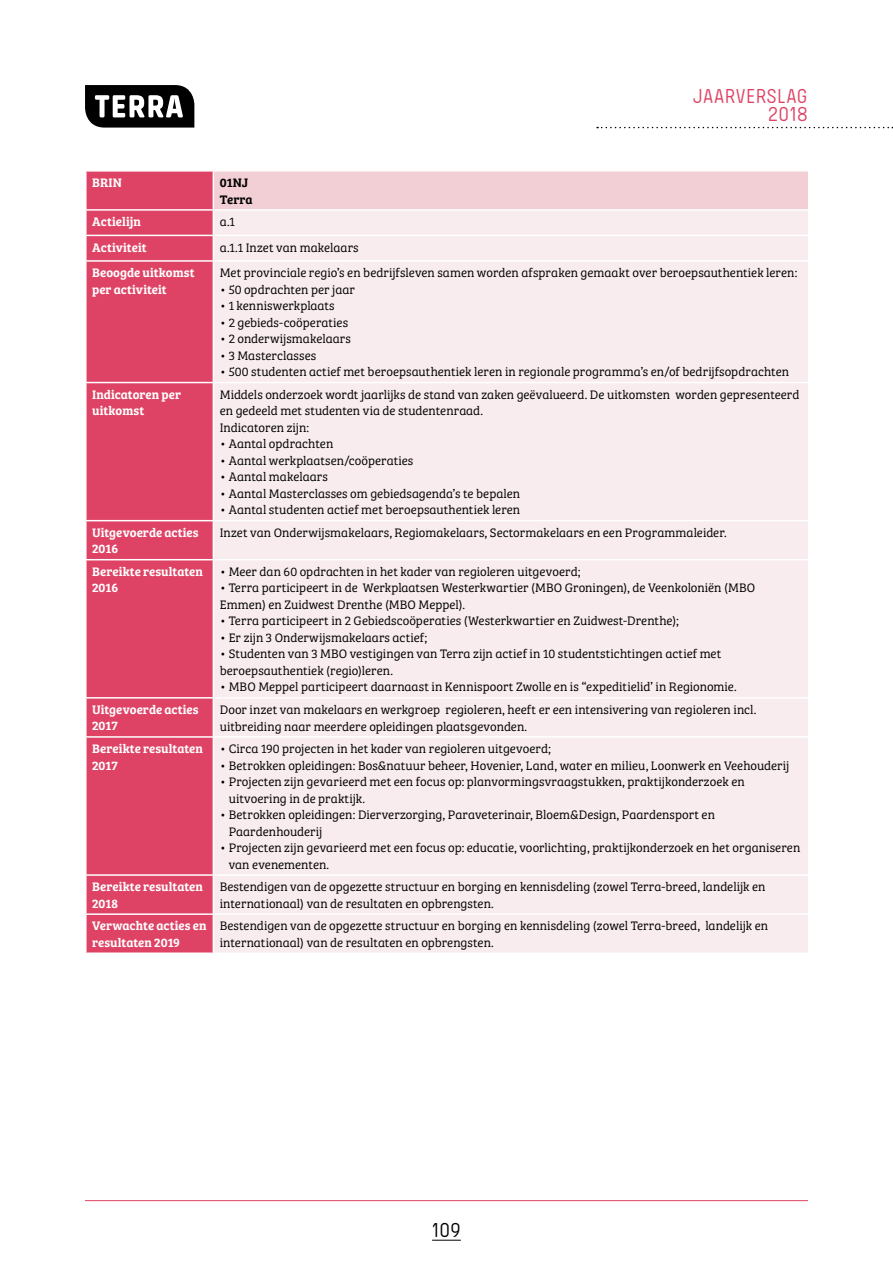
<style>
.page{position:relative;width:893px;height:1263px;background:#fff}
.page>*{position:absolute;margin:0;border:0;box-sizing:border-box;transform-origin:0 0}
.t1{font:21px/18px "Pilcrow Soft";letter-spacing:.005em;color:#de4264;text-align:right}
.t2{font:21px "Pilcrow Soft";color:#000}
.t3{font:300 12.75px/16.5px "Bree Serif";letter-spacing:.005em;color:#000}
.t4{font:600 12.75px/16.5px "Bree Serif";color:#fff}
.t5{font:600 12.75px/16.5px "Bree Serif";letter-spacing:.005em;color:#000}
</style>
<div class="page">
<svg style="left:432px;top:1240px;width:29px;height:1px"></svg>
<svg style="left:85px;top:85px;width:109px;height:43px"></svg>
<hr style="left:85px;top:1200px;width:723px;height:1px;background:#de4264">
<svg style="left:597px;top:127px;width:296px;height:1px"></svg>
<div style="left:87px;top:172px;width:126px;height:780px;background:#de4264"></div>
<div style="left:213px;top:171px;width:596px;height:39px;background:#f1cfd4"></div>
<div style="left:214px;top:211px;width:594px;height:741px;background:#f8ecee"></div>
<hr style="left:85px;top:209px;width:128px;height:2px;background:#fff">
<hr style="left:213px;top:209px;width:596px;height:2px;background:#fff">
<hr style="left:85px;top:235px;width:128px;height:1px;background:#fff">
<hr style="left:213px;top:235px;width:596px;height:1px;background:#fff">
<hr style="left:85px;top:260px;width:128px;height:2px;background:#fff">
<hr style="left:213px;top:260px;width:596px;height:2px;background:#fff">
<hr style="left:85px;top:382px;width:128px;height:1px;background:#fff">
<hr style="left:213px;top:382px;width:596px;height:1px;background:#fff">
<hr style="left:85px;top:520px;width:128px;height:1px;background:#fff">
<hr style="left:213px;top:520px;width:596px;height:1px;background:#fff">
<hr style="left:85px;top:559px;width:128px;height:1px;background:#fff">
<hr style="left:213px;top:559px;width:596px;height:1px;background:#fff">
<hr style="left:85px;top:697px;width:128px;height:1px;background:#fff">
<hr style="left:213px;top:697px;width:596px;height:1px;background:#fff">
<hr style="left:85px;top:736px;width:128px;height:2px;background:#fff">
<hr style="left:213px;top:736px;width:596px;height:2px;background:#fff">
<hr style="left:85px;top:874px;width:128px;height:2px;background:#fff">
<hr style="left:213px;top:874px;width:596px;height:2px;background:#fff">
<hr style="left:85px;top:913px;width:128px;height:2px;background:#fff">
<hr style="left:213px;top:913px;width:596px;height:2px;background:#fff">
<hr style="left:213px;top:170px;width:596px;height:2px;background:#fff">
<hr style="left:808px;top:172px;width:1px;height:37px;background:#fff">
<hr style="left:213px;top:172px;width:1px;height:37px;background:#fff">
<h1 class="t1" style="left:693px;top:88px;width:116px">JAARVERSLAG<br>2018</h1>
<p class="t4" style="left:92px;top:174px;width:31px">BRIN</p>
<p class="t5" style="left:220px;top:174px;width:34px">01NJ<br>Terra</p>
<p class="t4" style="left:92px;top:213px;width:50px">Actielijn</p>
<p class="t3" style="left:220px;top:213px;width:17px">a.1</p>
<p class="t4" style="left:92px;top:238px;width:56px">Activiteit</p>
<p class="t3" style="left:220px;top:238px;width:140px">a.1.1 Inzet van makelaars</p>
<p class="t4" style="left:92px;top:264px;width:104px">Beoogde uitkomst per activiteit</p>
<p class="t3" style="left:220px;top:264px;width:579px">Met provinciale regio’s en bedrijfsleven samen worden afspraken gemaakt over beroepsauthentiek leren:</p>
<p class="t3" style="left:220px;top:280px;width:137px">• 50 opdrachten per jaar</p>
<p class="t3" style="left:220px;top:297px;width:116px">• 1 kenniswerkplaats</p>
<p class="t3" style="left:220px;top:313px;width:130px">• 2 gebieds-coöperaties</p>
<p class="t3" style="left:220px;top:330px;width:133px">• 2 onderwijsmakelaars</p>
<p class="t3" style="left:220px;top:346px;width:98px">• 3 Masterclasses</p>
<p class="t3" style="left:220px;top:363px;width:571px">• 500 studenten actief met beroepsauthentiek leren in regionale programma’s en/of bedrijfsopdrachten</p>
<p class="t4" style="left:92px;top:385px;width:90px">Indicatoren per uitkomst</p>
<p class="t3" style="left:220px;top:385px;width:581px">Middels onderzoek wordt jaarlijks de stand van zaken geëvalueerd. De uitkomsten worden gepresenteerd en gedeeld met studenten via de studentenraad.<br>Indicatoren zijn:</p>
<p class="t3" style="left:220px;top:435px;width:115px">• Aantal opdrachten</p>
<p class="t3" style="left:220px;top:451px;width:195px">• Aantal werkplaatsen/coöperaties</p>
<p class="t3" style="left:220px;top:468px;width:110px">• Aantal makelaars</p>
<p class="t3" style="left:220px;top:484px;width:302px">• Aantal Masterclasses om gebiedsagenda’s te bepalen</p>
<p class="t3" style="left:220px;top:501px;width:302px">• Aantal studenten actief met beroepsauthentiek leren</p>
<p class="t4" style="left:92px;top:523px;width:108px">Uitgevoerde acties<br>2016</p>
<p class="t3" style="left:220px;top:524px;width:508px">Inzet van Onderwijsmakelaars, Regiomakelaars, Sectormakelaars en een Programmaleider.</p>
<p class="t4" style="left:92px;top:562px;width:112px">Bereikte resultaten<br>2016</p>
<p class="t3" style="left:220px;top:563px;width:362px">• Meer dan 60 opdrachten in het kader van regioleren uitgevoerd;</p>
<p class="t3" style="left:220px;top:579px;width:537px">• Terra participeert in de Werkplaatsen Westerkwartier (MBO Groningen), de Veenkoloniën (MBO<br>Emmen) en Zuidwest Drenthe (MBO Meppel).</p>
<p class="t3" style="left:220px;top:612px;width:461px">• Terra participeert in 2 Gebiedscoöperaties (Westerkwartier en Zuidwest-Drenthe);</p>
<p class="t3" style="left:220px;top:629px;width:209px">• Er zijn 3 Onderwijsmakelaars actief;</p>
<p class="t3" style="left:220px;top:645px;width:503px">• Studenten van 3 MBO vestigingen van Terra zijn actief in 10 studentstichtingen actief met beroepsauthentiek (regio)leren.</p>
<p class="t3" style="left:220px;top:678px;width:518px">• MBO Meppel participeert daarnaast in Kennispoort Zwolle en is “expeditielid’ in Regionomie.</p>
<p class="t4" style="left:92px;top:700px;width:108px">Uitgevoerde acties<br>2017</p>
<p class="t3" style="left:220px;top:701px;width:538px">Door inzet van makelaars en werkgroep regioleren, heeft er een intensivering van regioleren incl. uitbreiding naar meerdere opleidingen plaatsgevonden.</p>
<p class="t4" style="left:92px;top:740px;width:112px">Bereikte resultaten<br>2017</p>
<p class="t3" style="left:220px;top:740px;width:333px">• Circa 190 projecten in het kader van regioleren uitgevoerd;</p>
<p class="t3" style="left:220px;top:756px;width:571px">• Betrokken opleidingen: Bos&amp;natuur beheer, Hovenier, Land, water en milieu, Loonwerk en Veehouderij</p>
<p class="t3" style="left:229px;top:773px;width:518px;text-indent:-9px">• Projecten zijn gevarieerd met een focus op: planvormingsvraagstukken, praktijkonderzoek en uitvoering in de praktijk.</p>
<p class="t3" style="left:229px;top:806px;width:488px;text-indent:-9px">• Betrokken opleidingen: Dierverzorging, Paraveterinair, Bloem&amp;Design, Paardensport en<br>Paardenhouderij</p>
<p class="t3" style="left:229px;top:839px;width:573px;text-indent:-9px">• Projecten zijn gevarieerd met een focus op: educatie, voorlichting, praktijkonderzoek en het organiseren van evenementen.</p>
<p class="t4" style="left:92px;top:878px;width:112px">Bereikte resultaten<br>2018</p>
<p class="t3" style="left:220px;top:878px;width:547px">Bestendigen van de opgezette structuur en borging en kennisdeling (zowel Terra-breed, landelijk en internationaal) van de resultaten en opbrengsten.</p>
<p class="t4" style="left:92px;top:917px;width:116px">Verwachte acties en resultaten 2019</p>
<p class="t3" style="left:220px;top:917px;width:550px">Bestendigen van de opgezette structuur en borging en kennisdeling (zowel Terra-breed, landelijk en internationaal) van de resultaten en opbrengsten.</p>
<h1 class="t2" style="left:432px;top:1220px;width:30px">109</h1>
</div>
